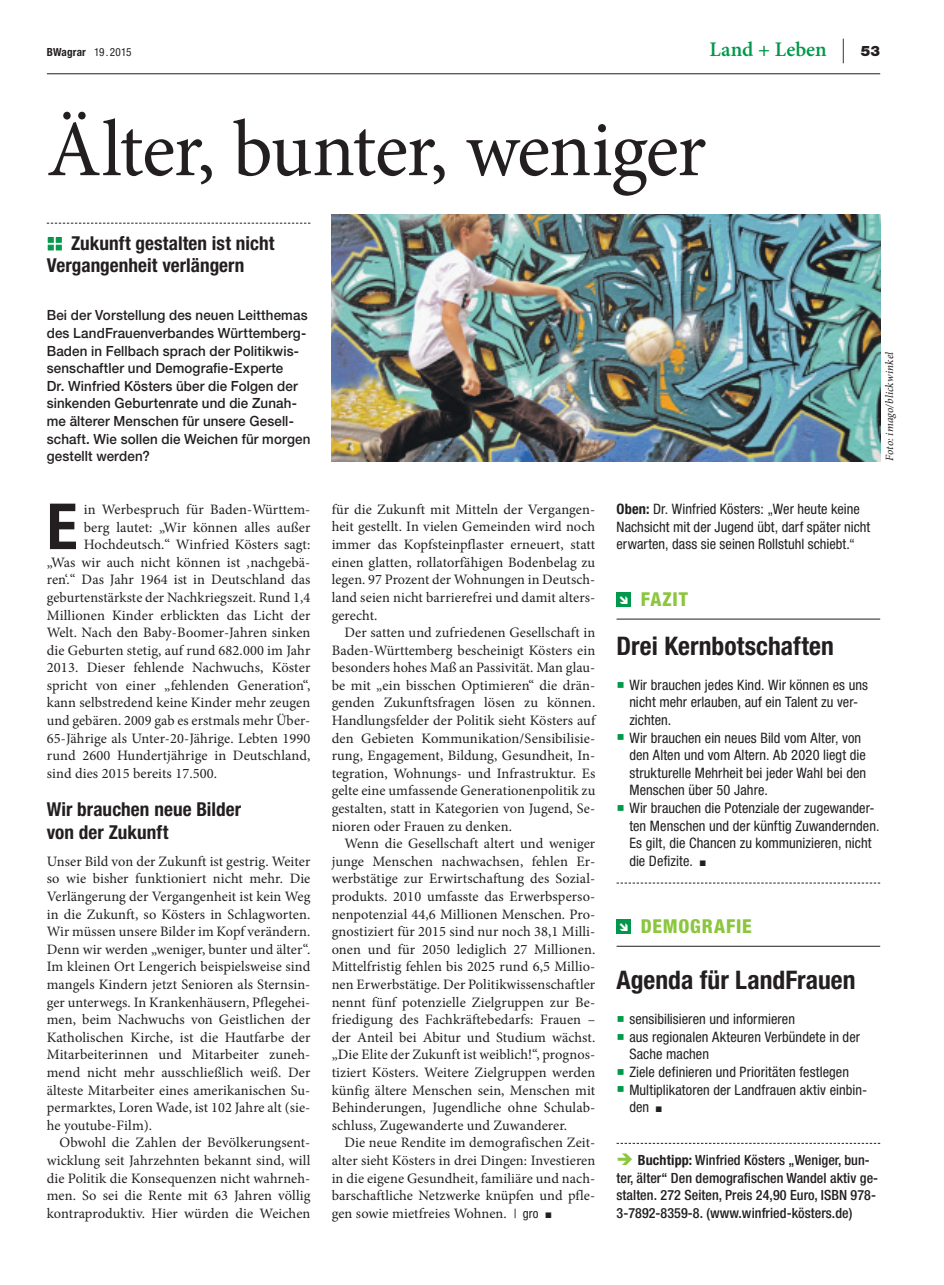
<style>
.page{position:relative;width:944px;height:1285px;background:#fff}
.page>*{position:absolute;margin:0;border:0;box-sizing:border-box;transform-origin:0 0}
.t1{font:79.95px "Minion Pro";letter-spacing:-.02em;color:#231f20}
.t2{font:700 condensed 63.6px "Helvetica Neue LT Std";color:#231f20}
.t3{font:700 condensed 25.65px "Helvetica Neue LT Std";color:#231f20}
.t4{font:600 20.85px "Minion Pro";color:#00984a}
.t5{font:700 condensed 19.2px/22.4px "Helvetica Neue LT Std";letter-spacing:.005em;color:#231f20}
.t6{font:800 condensed 19.2px "Helvetica Neue LT Std";letter-spacing:.04em;color:#8bc63e}
.t7{font:14.4px/17.5px "Minion Pro";letter-spacing:.005em;color:#231f20;text-align:justify}
.t8{font:condensed 14.4px/17.5px "Helvetica Neue LT Std";letter-spacing:.005em;color:#231f20}
.t9{font:500 14.1px/17.5px "Helvetica Neue LT Std";letter-spacing:.01em;color:#231f20;scale:.95 1}
.t10{font:500 condensed 14.1px/17.5px "Helvetica Neue LT Std";letter-spacing:.005em;color:#231f20}
.t11{font:italic 11.25px "Minion Pro";letter-spacing:.015em;color:#231f20}
.t12{font:700 condensed 11.25px "Helvetica Neue LT Std";letter-spacing:.01em;color:#231f20}
.s1{font-weight:400}
.s2{font-family:"Helvetica Neue LT Std";font-weight:100;font-size:24.6px;color:#231f20}
.s3{font-family:"Helvetica Neue LT Std";font-weight:900;font-size:14.4px;color:#231f20}
.s4{font-weight:900;font-stretch:normal;font-size:24px;color:#00984a}
.s5{font-family:"Helvetica Neue LT Std";font-stretch:condensed;font-size:12.75px}
.s6{font-weight:700}
.s7{font-family:"Minion Pro";font-stretch:normal;font-size:19.95px;color:#00984a}
</style>
<div class="page">
<hr style="left:47px;top:73px;width:833px;height:1px;background:#231f20">
<svg style="left:47px;top:223px;width:263px;height:1px"></svg>
<svg style="left:48px;top:237px;width:14px;height:13px"></svg>
<svg style="left:617px;top:1142px;width:263px;height:1px"></svg>
<hr style="left:617px;top:618px;width:263px;height:1px;background:#231f20">
<svg style="left:617px;top:882px;width:263px;height:1px"></svg>
<div style="left:617px;top:592px;width:14px;height:14px;background:#00984a"></div>
<hr style="left:617px;top:945px;width:263px;height:1px;background:#231f20">
<div style="left:617px;top:919px;width:14px;height:14px;background:#00984a"></div>
<img style="left:332px;top:215px;width:548px;height:246px">
<p class="t12" style="left:47px;top:46px;width:86px">BWagrar <span class="s1">19 . 2015</span></p>
<h3 class="t4" style="left:709px;top:35px;width:172px">Land + Leben <span class="s2">|</span> <span class="s3">53</span></h3>
<h1 class="t1" style="left:47px;top:96px;width:661px">Älter, bunter, weniger</h1>
<h3 class="t5" style="left:47px;top:232px;width:229px"><span class="s4">::</span> Zukunft gestalten ist nicht<br>Vergangenheit verlängern</h3>
<p class="t9" style="left:47px;top:306px;width:279px">Bei der Vorstellung des neuen Leitthemas des LandFrauenverbandes Württemberg-Baden in Fellbach sprach der Politikwis&shy;senschaftler und Demografie-Experte<br>Dr. Winfried Kösters über die Folgen der sinkenden Geburtenrate und die Zunah&shy;me älterer Menschen für unsere Gesell&shy;schaft. Wie sollen die Weichen für morgen gestellt werden?</p>
<h2 class="t2" style="left:47px;top:488px;width:32px">E</h2>
<p class="t7" style="left:84px;top:500px;width:228px">in Werbespruch für Baden-Württem-</p>
<p class="t7" style="left:84px;top:518px;width:228px">berg lautet: „Wir können alles außer</p>
<p class="t7" style="left:84px;top:535px;width:228px">Hochdeutsch.“ Winfried Kösters sagt:</p>
<p class="t7" style="left:47px;top:553px;width:265px">„Was wir auch nicht können ist ‚nachgebä-</p>
<p class="t7" style="left:47px;top:571px;width:265px">ren‘.“ Das Jahr 1964 ist in Deutschland das</p>
<p class="t7" style="left:47px;top:588px;width:265px">geburtenstärkste der Nachkriegszeit. Rund 1,4</p>
<p class="t7" style="left:47px;top:606px;width:265px">Millionen Kinder erblickten das Licht der</p>
<p class="t7" style="left:47px;top:623px;width:265px">Welt. Nach den Baby-Boomer-Jahren sinken</p>
<p class="t7" style="left:47px;top:641px;width:265px">die Geburten stetig, auf rund 682.000 im Jahr</p>
<p class="t7" style="left:47px;top:659px;width:265px">2013. Dieser fehlende Nachwuchs, Köster</p>
<p class="t7" style="left:47px;top:676px;width:265px">spricht von einer „fehlenden Generation“,</p>
<p class="t7" style="left:47px;top:694px;width:265px">kann selbstredend keine Kinder mehr zeugen</p>
<p class="t7" style="left:47px;top:711px;width:265px">und gebären. 2009 gab es erstmals mehr Über-</p>
<p class="t7" style="left:47px;top:729px;width:265px">65-Jährige als Unter-20-Jährige. Lebten 1990</p>
<p class="t7" style="left:47px;top:746px;width:265px">rund 2600 Hundertjährige in Deutschland,</p>
<p class="t7" style="left:47px;top:764px;width:172px">sind dies 2015 bereits 17.500.</p>
<h3 class="t5" style="left:47px;top:797px;width:196px">Wir brauchen neue Bilder von der Zukunft</h3>
<p class="t7" style="left:47px;top:852px;width:265px">Unser Bild von der Zukunft ist gestrig. Weiter so wie bisher funktioniert nicht mehr. Die Verlängerung der Vergangenheit ist kein Weg in die Zukunft, so Kösters in Schlagworten.<br>Wir müssen unsere Bilder im Kopf verändern.<br>Denn wir werden „weniger, bunter und älter“.<br>Im kleinen Ort Lengerich beispielsweise sind mangels Kindern jetzt Senioren als Sternsin&shy;ger unterwegs. In Krankenhäusern, Pflegehei&shy;men, beim Nachwuchs von Geistlichen der Katholischen Kirche, ist die Hautfarbe der Mitarbeiterinnen und Mitarbeiter zuneh&shy;mend nicht mehr ausschließlich weiß. Der älteste Mitarbeiter eines amerikanischen Su&shy;permarktes, Loren Wade, ist 102 Jahre alt (sie&shy;he youtube-Film).</p>
<p class="t7" style="left:47px;top:1133px;width:265px;text-indent:13px">Obwohl die Zahlen der Bevölkerungsent&shy;wicklung seit Jahrzehnten bekannt sind, will die Politik die Konsequenzen nicht wahrneh&shy;men. So sei die Rente mit 63 Jahren völlig kontraproduktiv. Hier würden die Weichen</p>
<p class="t7" style="left:332px;top:500px;width:265px">für die Zukunft mit Mitteln der Vergangen&shy;heit gestellt. In vielen Gemeinden wird noch immer das Kopfsteinpflaster erneuert, statt einen glatten, rollatorfähigen Bodenbelag zu legen. 97 Prozent der Wohnungen in Deutsch&shy;land seien nicht barrierefrei und damit alters&shy;gerecht.</p>
<p class="t7" style="left:332px;top:623px;width:265px;text-indent:13px">Der satten und zufriedenen Gesellschaft in Baden-Württemberg bescheinigt Kösters ein besonders hohes Maß an Passivität. Man glau&shy;be mit „ein bisschen Optimieren“ die drän&shy;genden Zukunftsfragen lösen zu können.<br>Handlungsfelder der Politik sieht Kösters auf den Gebieten Kommunikation/Sensibilisie&shy;rung, Engagement, Bildung, Gesundheit, In&shy;tegration, Wohnungs- und Infrastruktur. Es gelte eine umfassende Generationenpolitik zu gestalten, statt in Kategorien von Jugend, Se&shy;nioren oder Frauen zu denken.</p>
<p class="t7" style="left:332px;top:834px;width:265px;text-indent:13px">Wenn die Gesellschaft altert und weniger junge Menschen nachwachsen, fehlen Er&shy;werbstätige zur Erwirtschaftung des Sozial&shy;produkts. 2010 umfasste das Erwerbsperso&shy;nenpotenzial 44,6 Millionen Menschen. Pro&shy;gnostiziert für 2015 sind nur noch 38,1 Milli&shy;onen und für 2050 lediglich 27 Millionen.<br>Mittelfristig fehlen bis 2025 rund 6,5 Millio&shy;nen Erwerbstätige. Der Politikwissenschaftler nennt fünf potenzielle Zielgruppen zur Be&shy;friedigung des Fachkräftebedarfs: Frauen – der Anteil bei Abitur und Studium wächst. „Die Elite der Zukunft ist weiblich!“, prognos&shy;tiziert Kösters. Weitere Zielgruppen werden künfig ältere Menschen sein, Menschen mit Behinderungen, Jugendliche ohne Schulab&shy;schluss, Zugewanderte und Zuwanderer.</p>
<p class="t7" style="left:332px;top:1133px;width:265px;text-indent:13px">Die neue Rendite im demografischen Zeit&shy;alter sieht Kösters in drei Dingen: Investieren in die eigene Gesundheit, familiäre und nach&shy;barschaftliche Netzwerke knüpfen und pfle&shy;gen sowie mietfreies Wohnen. <span class="s5">| gro</span> ■</p>
<p class="t11" style="left:882px;top:461px;width:111px;rotate:-90deg">Foto: imago/blickwinkel</p>
<p class="t8" style="left:617px;top:500px;width:255px"><span class="s6">Oben:</span> Dr. Winfried Kösters: „Wer heute keine<br>Nachsicht mit der Jugend übt, darf später nicht erwarten, dass sie seinen Rollstuhl schiebt.“</p>
<h3 class="t6" style="left:641px;top:587px;width:49px">FAZIT</h3>
<h3 class="t3" style="left:617px;top:630px;width:219px">Drei Kernbotschaften</h3>
<p class="t8" style="left:629px;top:675px;width:240px;text-indent:-13px"><span class="s7">■</span> Wir brauchen jedes Kind. Wir können es uns nicht mehr erlauben, auf ein Talent zu ver&shy;zichten.</p>
<p class="t8" style="left:629px;top:728px;width:238px;text-indent:-13px"><span class="s7">■</span> Wir brauchen ein neues Bild vom Alter, von den Alten und vom Altern. Ab 2020 liegt die strukturelle Mehrheit bei jeder Wahl bei den Menschen über 50 Jahre.</p>
<p class="t8" style="left:629px;top:799px;width:252px;text-indent:-13px"><span class="s7">■</span> Wir brauchen die Potenziale der zugewander&shy;ten Menschen und der künftig Zuwandernden.<br>Es gilt, die Chancen zu kommunizieren, nicht die Defizite. ■</p>
<h3 class="t6" style="left:641px;top:914px;width:112px">DEMOGRAFIE</h3>
<h3 class="t3" style="left:617px;top:964px;width:241px">Agenda für LandFrauen</h3>
<p class="t8" style="left:617px;top:1010px;width:180px"><span class="s7">■</span> sensibilisieren und informieren</p>
<p class="t8" style="left:629px;top:1027px;width:232px;text-indent:-13px"><span class="s7">■</span> aus regionalen Akteuren Verbündete in der<br>Sache machen</p>
<p class="t8" style="left:617px;top:1062px;width:234px"><span class="s7">■</span> Ziele definieren und Prioritäten festlegen</p>
<p class="t8" style="left:629px;top:1080px;width:239px;text-indent:-13px"><span class="s7">■</span> Multiplikatoren der Landfrauen aktiv einbin&shy;den ■</p>
<p class="t10" style="left:617px;top:1150px;width:263px;text-indent:21px"><span class="s6">Buchtipp:</span> Winfried Kösters „Weniger, bun&shy;ter, älter“ Den demografischen Wandel aktiv ge&shy;stalten. 272 Seiten, Preis 24,90 Euro, ISBN 978- 3-7892-8359-8. (www.winfried-kösters.de)</p>
</div>
